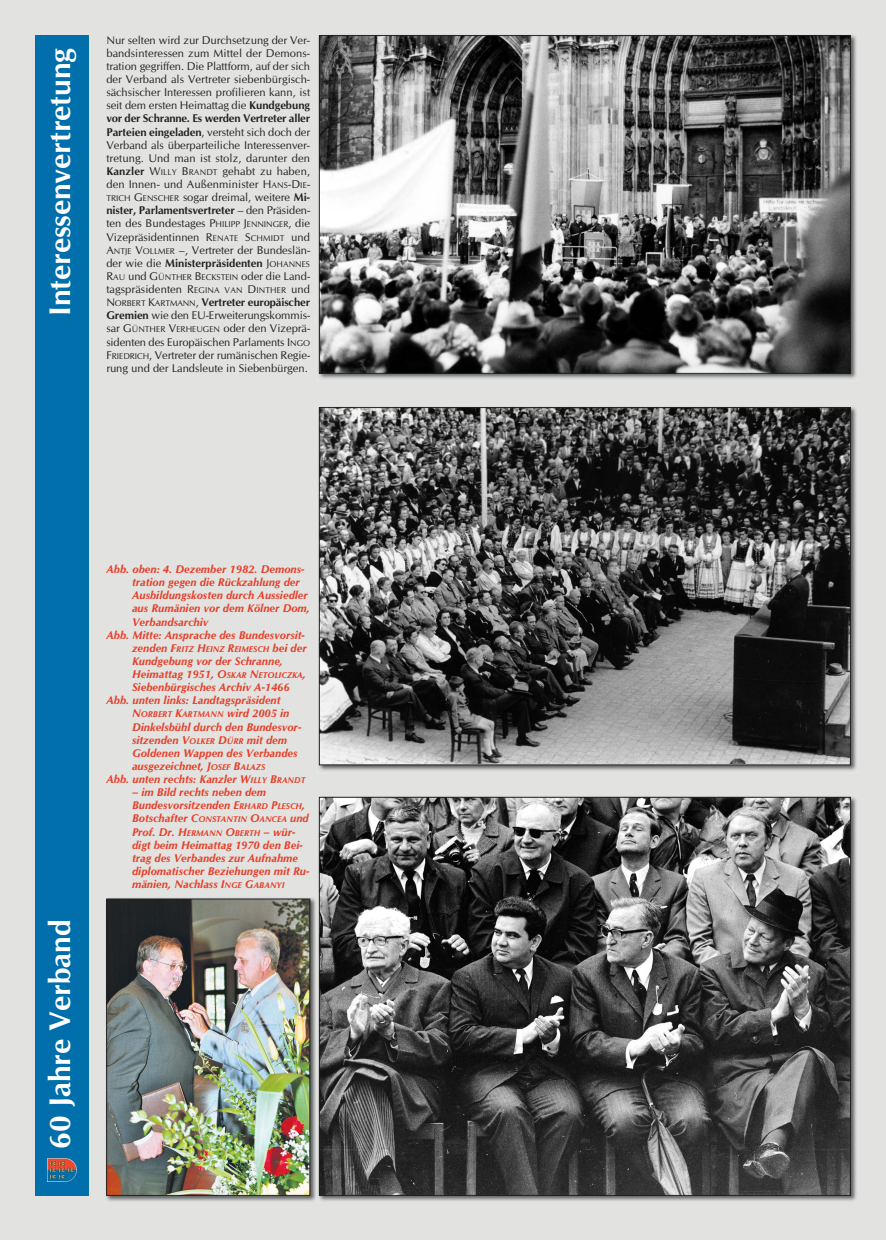
<style>
.page{position:relative;width:886px;height:1240px;background:#e2e3e0}
.page>*{position:absolute;margin:0;border:0;box-sizing:border-box;transform-origin:0 0}
.t1{font:700 30px "CG Omega";color:#fff}
.t2{font:11.25px/13.1px "CG Omega";color:#231f20;text-align:justify}
.t3{font:italic 700 11.25px/13.1px "CG Omega";color:#e73f29}
.t4{font:italic 700 8.44px "CG Omega";color:#e73f29}
.s1{font-weight:700}
.s2{font-size:8.44px}
.s3{font-size:11.25px}
</style>
<div class="page">
<div style="left:35px;top:35px;width:54px;height:1161px;background:#006fab"></div>
<img style="left:47px;top:1158px;width:29px;height:24px">
<img style="left:318px;top:35px;width:539px;height:344px">
<img style="left:321px;top:37px;width:527px;height:335px">
<img style="left:106px;top:898px;width:210px;height:303px">
<img style="left:108px;top:901px;width:200px;height:293px">
<div style="left:106px;top:899px;width:204px;height:297px;border:1px solid #231f20"></div>
<img style="left:318px;top:407px;width:539px;height:364px">
<img style="left:321px;top:409px;width:527px;height:354px">
<img style="left:318px;top:796px;width:539px;height:405px">
<img style="left:321px;top:799px;width:527px;height:395px">
<h1 class="t1" style="left:48px;top:316px;width:270px;rotate:-90deg">Interessenvertretung</h1>
<p class="t2" style="left:106px;top:34px;width:205px">Nur selten wird zur Durchsetzung der Ver&shy;bandsinteressen zum Mittel der Demons&shy;tration gegriffen. Die Plattform, auf der sich der Verband als Vertreter siebenbürgisch&shy;sächsischer Interessen profilieren kann, ist seit dem ersten Heimattag die <span class="s1">Kundgebung vor der Schranne. Es werden Vertreter aller Parteien eingeladen</span>, versteht sich doch der Verband als überparteiliche Interessenver&shy;tretung. Und man ist stolz, darunter den <span class="s1">Kanzler</span> W<span class="s2">ILLY</span> B<span class="s2">RANDT</span> gehabt zu haben, den Innen- und Außenminister H<span class="s2">ANS</span>-D<span class="s2">IE</span>-<span class="s2">TRICH</span> G<span class="s2">ENSCHER</span> sogar dreimal, weitere <span class="s1">Mi&shy;nister, Parlamentsvertreter</span> – den Präsiden&shy;ten des Bundestages P<span class="s2">HILIPP</span> J<span class="s2">ENNINGER</span>, die Vizepräsidentinnen R<span class="s2">ENATE</span> S<span class="s2">CHMIDT</span> und A<span class="s2">NTJE</span> V<span class="s2">OLLMER</span> –, Vertreter der Bundeslän&shy;der wie die <span class="s1">Ministerpräsidenten</span> J<span class="s2">OHANNES </span>R<span class="s2">AU</span> und G<span class="s2">ÜNTHER</span> B<span class="s2">ECKSTEIN</span> oder die Land&shy;tagspräsidenten R<span class="s2">EGINA VAN</span> D<span class="s2">INTHER</span> und N<span class="s2">ORBERT</span> K<span class="s2">ARTMANN</span>, <span class="s1">Vertreter europäischer Gremien</span> wie den EU-Erweiterungskommis&shy;sar G<span class="s2">ÜNTHER</span> V<span class="s2">ERHEUGEN</span> oder den Vizeprä&shy;sidenten des Europäischen Parlaments I<span class="s2">NGO </span>F<span class="s2">RIEDRICH</span>, Vertreter der rumänischen Regie&shy;rung und der Landsleute in Siebenbürgen.</p>
<h1 class="t1" style="left:48px;top:1149px;width:230px;rotate:-90deg">60 Jahre Verband</h1>
<p class="t3" style="left:106px;top:563px;width:199px">Abb. oben: 4. Dezember 1982. Demons-</p>
<p class="t3" style="left:132px;top:577px;width:169px">tration gegen die Rückzahlung der</p>
<p class="t3" style="left:132px;top:590px;width:177px">Ausbildungskosten durch Aussiedler</p>
<p class="t3" style="left:132px;top:603px;width:179px">aus Rumänien vor dem Kölner Dom,</p>
<p class="t3" style="left:132px;top:616px;width:78px">Verbandsarchiv</p>
<p class="t3" style="left:106px;top:629px;width:200px">Abb. Mitte: Ansprache des Bundesvorsit-</p>
<p class="t3" style="left:132px;top:642px;width:176px">zenden F<span class="s2">RITZ</span> H<span class="s2">EINZ</span> R<span class="s2">EIMESCH</span> bei der</p>
<p class="t3" style="left:132px;top:655px;width:152px">Kundgebung vor der Schranne,</p>
<p class="t3" style="left:132px;top:668px;width:175px">Heimattag 1951, O<span class="s2">SKAR</span> N<span class="s2">ETOLICZKA</span>,</p>
<p class="t3" style="left:132px;top:682px;width:159px">Siebenbürgisches Archiv A-1466</p>
<p class="t3" style="left:106px;top:695px;width:176px">Abb. unten links: Landtagspräsident</p>
<p class="t4" style="left:132px;top:711px;width:159px"><span class="s3">N</span>ORBERT <span class="s3">K</span>ARTMANN <span class="s3">wird 2005 in</span></p>
<p class="t3" style="left:132px;top:721px;width:171px">Dinkelsbühl durch den Bundesvor-</p>
<p class="t3" style="left:132px;top:734px;width:157px">sitzenden V<span class="s2">OLKER</span> D<span class="s2">ÜRR</span> mit dem</p>
<p class="t3" style="left:132px;top:747px;width:167px">Goldenen Wappen des Verbandes</p>
<p class="t3" style="left:132px;top:760px;width:135px">ausgezeichnet, J<span class="s2">OSEF</span> B<span class="s2">ALAZS</span></p>
<p class="t3" style="left:106px;top:773px;width:200px">Abb. unten rechts: Kanzler W<span class="s2">ILLY</span> B<span class="s2">RANDT</span></p>
<p class="t3" style="left:132px;top:787px;width:179px">– im Bild rechts neben dem<br>Bundesvorsitzenden E<span class="s2">RHARD</span> P<span class="s2">LESCH</span>,<br>Botschafter C<span class="s2">ONSTANTIN</span> O<span class="s2">ANCEA</span> und<br>Prof. Dr. H<span class="s2">ERMANN</span> O<span class="s2">BERTH</span> – wür&shy;digt beim Heimattag 1970 den Bei&shy;trag des Verbandes zur Aufnahme diplomatischer Beziehungen mit Ru&shy;mänien, Nachlass I<span class="s2">NGE</span> G<span class="s2">ABANYI</span></p>
</div>
